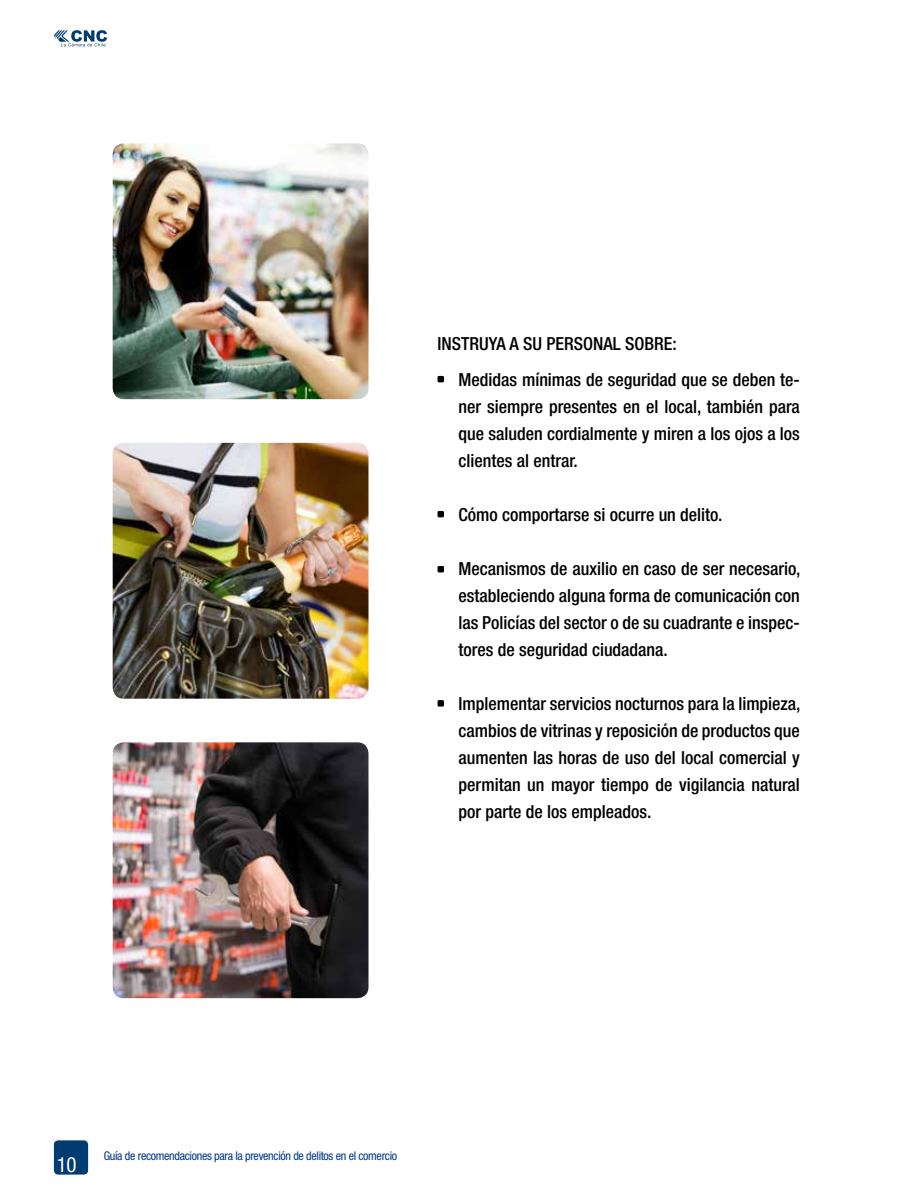
<style>
.page{position:relative;width:918px;height:1188px;background:#fff}
.page>*{position:absolute;margin:0;border:0;box-sizing:border-box;transform-origin:0 0}
.t1{font:condensed 21px "Helvetica Neue";color:#fff}
.t2{font:500 condensed 18px/27px "Helvetica Neue";color:#000;text-align:justify}
.t3{font:condensed 12px "Helvetica Neue";letter-spacing:-.025em;color:#003687}
</style>
<div class="page">
<div style="left:54px;top:1140px;width:34px;height:35px;background:#003b71;border-radius:4px"></div>
<svg style="left:54px;top:30px;width:53px;height:16px"></svg>
<svg style="left:438px;top:376px;width:6px;height:6px"></svg>
<svg style="left:438px;top:511px;width:6px;height:6px"></svg>
<svg style="left:438px;top:566px;width:6px;height:6px"></svg>
<div style="left:438px;top:700px;width:6px;height:7px;background:#000"></div>
<img style="left:113px;top:143px;width:256px;height:256px">
<img style="left:113px;top:742px;width:256px;height:256px">
<img style="left:113px;top:443px;width:256px;height:256px">
<p class="t2" style="left:438px;top:330px;width:241px">Instruya a su personal sobre:</p>
<p class="t2" style="left:459px;top:365px;width:343px">Medidas mínimas de seguridad que se deben te&shy;ner siempre presentes en el local, también para que saluden cordialmente y miren a los ojos a los clientes al entrar.</p>
<p class="t2" style="left:459px;top:500px;width:266px">Cómo comportarse si ocurre un delito.</p>
<p class="t2" style="left:459px;top:554px;width:344px">Mecanismos de auxilio en caso de ser necesario, estableciendo alguna forma de comunicación con las Policías del sector o de su cuadrante e inspec&shy;tores de seguridad ciudadana.</p>
<p class="t2" style="left:459px;top:689px;width:344px">Implementar servicios nocturnos para la limpieza, cambios de vitrinas y reposición de productos que aumenten las horas de uso del local comercial y permitan un mayor tiempo de vigilancia natural por parte de los empleados.</p>
<p class="t1" style="left:57px;top:1153px;width:21px">10</p>
<p class="t3" style="left:104px;top:1149px;width:295px">Guía de recomendaciones para la prevención de delitos en el comercio</p>
</div>
